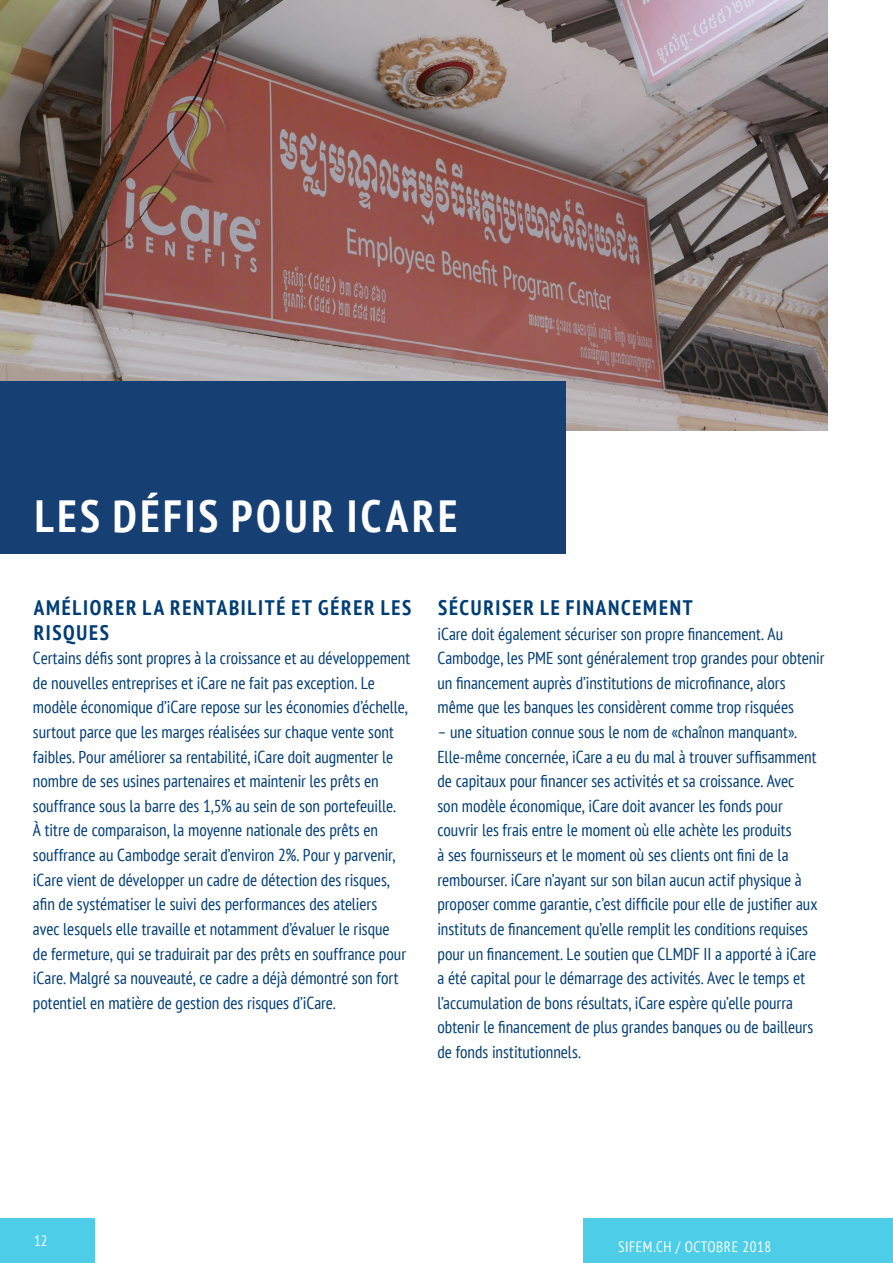
<style>
.page{position:relative;width:893px;height:1263px;background:#fff}
.page>*{position:absolute;margin:0;border:0;box-sizing:border-box;transform-origin:0 0}
.t1{font:700 condensed 45px "PT Sans";letter-spacing:.075em;color:#fff}
.t2{font:700 condensed 21px/24.6px "PT Sans";letter-spacing:.08em;color:#003d76}
.t3{font:condensed 17.25px/24.6px "PT Sans";color:#003d76}
.t4{font:condensed 15px "PT Sans";letter-spacing:.04em;color:#fff}
</style>
<div class="page">
<div style="left:0;top:1218px;width:95px;height:45px;background:#4dcde7"></div>
<img style="left:0;top:0;width:827px;height:430px">
<div style="left:0;top:381px;width:566px;height:173px;background:#163f74"></div>
<div style="left:584px;top:1218px;width:309px;height:45px;background:#4dcde7"></div>
<h1 class="t1" style="left:35px;top:487px;width:424px">LES DÉFIS POUR ICARE</h1>
<p class="t2" style="left:34px;top:595px;width:379px">AMÉLIORER LA RENTABILITÉ ET GÉRER LES<br>RISQUES</p>
<p class="t3" style="left:33px;top:645px;width:379px">Certains défis sont propres à la croissance et au développement de nouvelles entreprises et iCare ne fait pas exception. Le modèle économique d’iCare repose sur les économies d’échelle, surtout parce que les marges réalisées sur chaque vente sont faibles. Pour améliorer sa rentabilité, iCare doit augmenter le nombre de ses usines partenaires et maintenir les prêts en souffrance sous la barre des 1,5% au sein de son portefeuille.<br>À titre de comparaison, la moyenne nationale des prêts en souffrance au Cambodge serait d’environ 2%. Pour y parvenir, iCare vient de développer un cadre de détection des risques, afin de systématiser le suivi des performances des ateliers<br>avec lesquels elle travaille et notamment d’évaluer le risque<br>de fermeture, qui se traduirait par des prêts en souffrance pour iCare. Malgré sa nouveauté, ce cadre a déjà démontré son fort potentiel en matière de gestion des risques d’iCare.</p>
<p class="t2" style="left:438px;top:595px;width:256px">SÉCURISER LE FINANCEMENT</p>
<p class="t3" style="left:437px;top:621px;width:388px">iCare doit également sécuriser son propre financement. Au Cambodge, les PME sont généralement trop grandes pour obtenir un financement auprès d’institutions de microfinance, alors même que les banques les considèrent comme trop risquées</p>
<p class="t3" style="left:437px;top:719px;width:382px">– une situation connue sous le nom de «chaînon manquant».<br>Elle-même concernée, iCare a eu du mal à trouver suffisamment de capitaux pour financer ses activités et sa croissance. Avec son modèle économique, iCare doit avancer les fonds pour couvrir les frais entre le moment où elle achète les produits<br>à ses fournisseurs et le moment où ses clients ont fini de la rembourser. iCare n’ayant sur son bilan aucun actif physique à proposer comme garantie, c’est difficile pour elle de justifier aux instituts de financement qu’elle remplit les conditions requises pour un financement. Le soutien que CLMDF II a apporté à iCare a été capital pour le démarrage des activités. Avec le temps et l’accumulation de bons résultats, iCare espère qu’elle pourra obtenir le financement de plus grandes banques ou de bailleurs de fonds institutionnels.</p>
<p class="t4" style="left:34px;top:1231px;width:15px">12</p>
<p class="t4" style="left:618px;top:1237px;width:155px">SIFEM.CH / OCTOBRE 2018</p>
</div>
